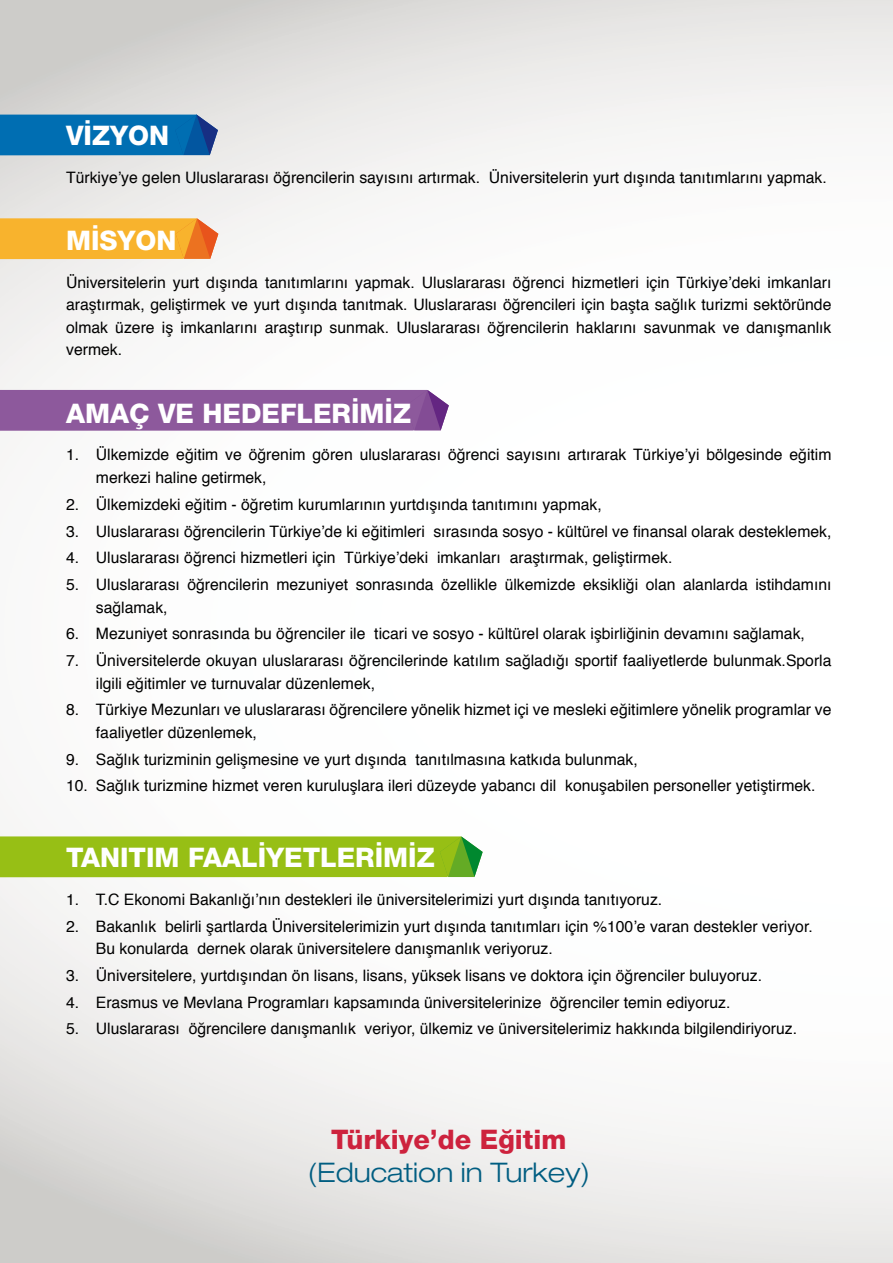
<style>
.page{position:relative;width:893px;height:1263px;background:#fff}
.page>*{position:absolute;margin:0;border:0;box-sizing:border-box;transform-origin:0 0}
.t1{font:800 27px "Helvetica Neue LT Pro";color:#fff}
.t2{font:300 expanded 27px "Helvetica Neue LT Pro";color:#005d81}
.t3{font:800 27px "Helvetica Neue LT Pro";color:#cd223d}
.t4{font:15.75px/22.5px "Helvetica";color:#000}
</style>
<div class="page">
<img style="left:0;top:0;width:893px;height:1263px">
<svg style="left:0;top:115px;width:218px;height:40px;background:#076db0"></svg>
<svg style="left:0;top:218px;width:218px;height:41px;background:#f6ad32"></svg>
<svg style="left:0;top:836px;width:483px;height:41px;background:#95bf1b"></svg>
<svg style="left:0;top:390px;width:449px;height:41px;background:#8e5b9d"></svg>
<h1 class="t1" style="left:66px;top:120px;width:105px">VİZYON</h1>
<p class="t4" style="left:66px;top:167px;width:762px">Türkiye’ye gelen Uluslararası öğrencilerin sayısını artırmak. Üniversitelerin yurt dışında tanıtımlarını yapmak.</p>
<h1 class="t1" style="left:66px;top:225px;width:112px">MİSYON</h1>
<p class="t4" style="left:66px;top:272px;width:767px;text-align:justify">Üniversitelerin yurt dışında tanıtımlarını yapmak. Uluslararası öğrenci hizmetleri için Türkiye’deki imkanları araştırmak, geliştirmek ve yurt dışında tanıtmak. Uluslararası öğrencileri için başta sağlık turizmi sektöründe olmak üzere iş imkanlarını araştırıp sunmak. Uluslararası öğrencilerin haklarını savunmak ve danışmanlık vermek.</p>
<h1 class="t1" style="left:66px;top:397px;width:347px">AMAÇ VE HEDEFLERİMİZ</h1>
<p class="t4" style="left:96px;top:444px;width:737px;text-indent:-30px">1. Ülkemizde eğitim ve öğrenim gören uluslararası öğrenci sayısını artırarak Türkiye’yi bölgesinde eğitim merkezi haline getirmek,</p>
<p class="t4" style="left:66px;top:493px;width:537px">2. Ülkemizdeki eğitim - öğretim kurumlarının yurtdışında tanıtımını yapmak,</p>
<p class="t4" style="left:66px;top:520px;width:767px">3. Uluslararası öğrencilerin Türkiye’de ki eğitimleri sırasında sosyo - kültürel ve finansal olarak desteklemek,</p>
<p class="t4" style="left:66px;top:547px;width:608px">4. Uluslararası öğrenci hizmetleri için Türkiye’deki imkanları araştırmak, geliştirmek.</p>
<p class="t4" style="left:96px;top:574px;width:737px;text-indent:-30px">5. Uluslararası öğrencilerin mezuniyet sonrasında özellikle ülkemizde eksikliği olan alanlarda istihdamını sağlamak,</p>
<p class="t4" style="left:66px;top:623px;width:740px">6. Mezuniyet sonrasında bu öğrenciler ile ticari ve sosyo - kültürel olarak işbirliğinin devamını sağlamak,</p>
<p class="t4" style="left:96px;top:650px;width:737px;text-indent:-30px">7. Üniversitelerde okuyan uluslararası öğrencilerinde katılım sağladığı sportif faaliyetlerde bulunmak.Sporla ilgili eğitimler ve turnuvalar düzenlemek,</p>
<p class="t4" style="left:96px;top:699px;width:737px;text-indent:-30px">8. Türkiye Mezunları ve uluslararası öğrencilere yönelik hizmet içi ve mesleki eğitimlere yönelik programlar ve faaliyetler düzenlemek,</p>
<p class="t4" style="left:66px;top:748px;width:573px">9. Sağlık turizminin gelişmesine ve yurt dışında tanıtılmasına katkıda bulunmak,</p>
<p class="t4" style="left:66px;top:775px;width:751px">10. Sağlık turizmine hizmet veren kuruluşlara ileri düzeyde yabancı dil konuşabilen personeller yetiştirmek.</p>
<h1 class="t1" style="left:66px;top:842px;width:370px">TANITIM FAALİYETLERİMİZ</h1>
<p class="t4" style="left:66px;top:888px;width:598px">1. T.C Ekonomi Bakanlığı’nın destekleri ile üniversitelerimizi yurt dışında tanıtıyoruz.</p>
<p class="t4" style="left:96px;top:915px;width:718px;text-indent:-30px">2. Bakanlık belirli şartlarda Üniversitelerimizin yurt dışında tanıtımları için %100’e varan destekler veriyor.<br>Bu konularda dernek olarak üniversitelere danışmanlık veriyoruz.</p>
<p class="t4" style="left:66px;top:964px;width:697px">3. Üniversitelere, yurtdışından ön lisans, lisans, yüksek lisans ve doktora için öğrenciler buluyoruz.</p>
<p class="t4" style="left:66px;top:991px;width:666px">4. Erasmus ve Mevlana Programları kapsamında üniversitelerinize öğrenciler temin ediyoruz.</p>
<p class="t4" style="left:66px;top:1018px;width:732px">5. Uluslararası öğrencilere danışmanlık veriyor, ülkemiz ve üniversitelerimiz hakkında bilgilendiriyoruz.</p>
<h1 class="t3" style="left:331px;top:1123px;width:237px">Türkiye’de Eğitim</h1>
<h1 class="t2" style="left:308px;top:1156px;width:284px">(Education in Turkey)</h1>
</div>
